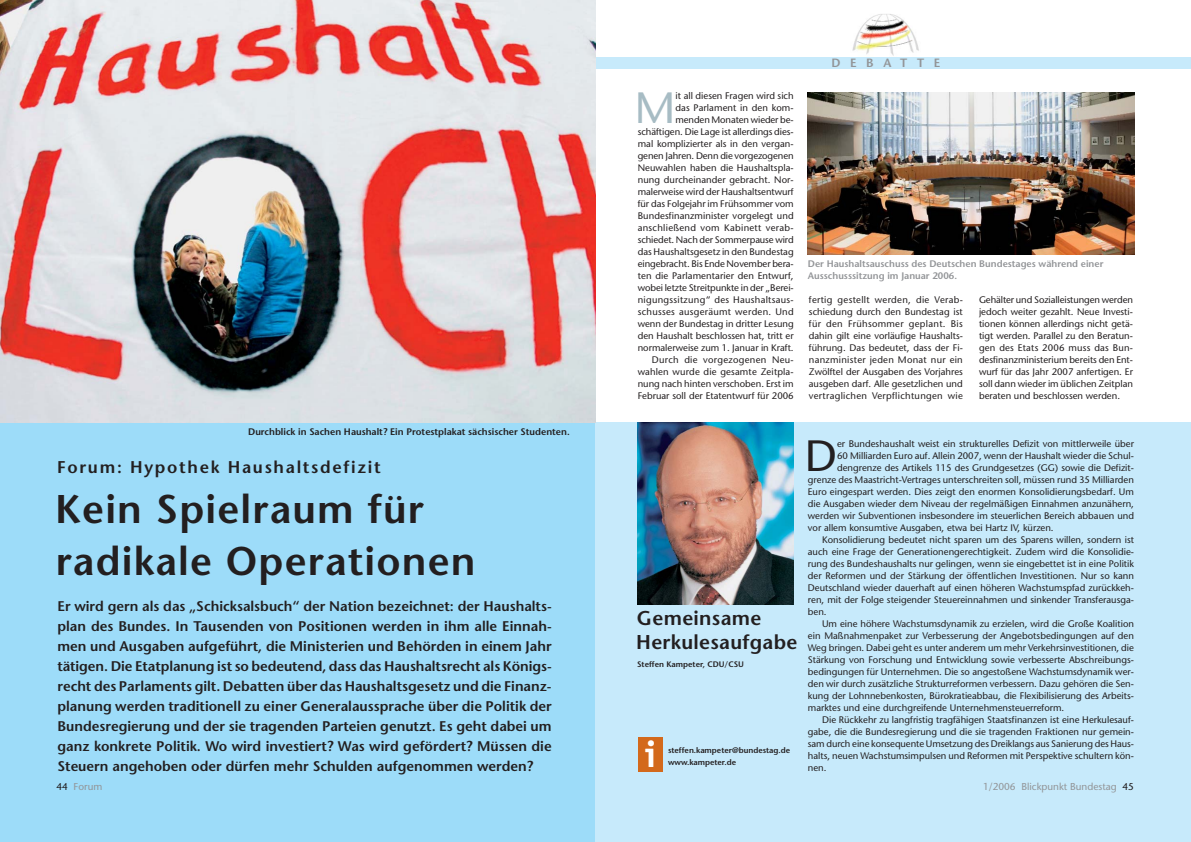
<style>
.page{position:relative;width:1191px;height:842px;background:#fff}
.page>*{position:absolute;margin:0;border:0;box-sizing:border-box;transform-origin:0 0}
.t1{font:43.8px "Stone Sans";color:#a7bcc4}
.t2{font:43.8px "Stone Sans";color:#231f20}
.t3{font:600 40px/52px "Stone Sans";letter-spacing:.03em;color:#231f20}
.t4{font:700 37px "Officina Sans";color:#fff}
.t5{font:600 20px/24px "Stone Sans";letter-spacing:.015em;color:#231f20}
.t6{font:600 17px "Stone Sans";letter-spacing:.1em;color:#231f20}
.t7{font:600 14px/20px "Stone Sans";color:#231f20;text-align:justify}
.t8{font:600 12px "Stone Sans";letter-spacing:.8em;color:#939598}
.t9{font:10px "Stone Sans";color:#939598}
.t10{font:9.5px/12px "Stone Sans";color:#231f20;text-align:justify}
.t11{font:600 9.5px/12px "Stone Sans";color:#939598}
.t12{font:600 9.5px "Stone Sans";color:#231f20}
.t13{font:600 8px/12px "Stone Sans";color:#231f20}
.s1{color:#231f20}
</style>
<div class="page">
<div style="left:0;top:0;width:595px;height:842px;background:#9ddcf9"></div>
<img style="left:852px;top:14px;width:67px;height:42px">
<div style="left:0;top:57px;width:1190px;height:11px;background:#c7eafb"></div>
<div style="left:595px;top:423px;width:595px;height:419px;background:#c7eafb"></div>
<img style="left:638px;top:423px;width:155px;height:181px">
<img style="left:0;top:0;width:595px;height:423px">
<div style="left:638px;top:737px;width:24px;height:34px;background:#d3691b"></div>
<img style="left:808px;top:92px;width:326px;height:162px">
<p class="t12" style="left:248px;top:428px;width:323px">Durchblick in Sachen Haushalt? Ein Protestplakat sächsischer Studenten.</p>
<h3 class="t6" style="left:57px;top:461px;width:325px">Forum: Hypothek Haushaltsdefizit</h3>
<h2 class="t3" style="left:55px;top:488px;width:422px">Kein Spielraum für radikale Operationen</h2>
<p class="t7" style="left:57px;top:598px;width:496px">Er wird gern als das „Schicksalsbuch“ der Nation bezeichnet: der Haushalts&shy;plan des Bundes. In Tausenden von Positionen werden in ihm alle Einnah&shy;men und Ausgaben aufgeführt, die Ministerien und Behörden in einem Jahr tätigen. Die Etatplanung ist so bedeutend, dass das Haushaltsrecht als Königs&shy;recht des Parlaments gilt. Debatten über das Haushaltsgesetz und die Finanz&shy;planung werden traditionell zu einer Generalaussprache über die Politik der Bundesregierung und der sie tragenden Parteien genutzt. Es geht dabei um ganz konkrete Politik. Wo wird investiert? Was wird gefördert? Müssen die Steuern angehoben oder dürfen mehr Schulden aufgenommen werden?</p>
<p class="t9" style="left:56px;top:783px;width:47px"><span class="s1">44</span> Forum</p>
<p class="t10" style="left:638px;top:91px;width:157px;text-align:right">it all diesen Fragen wird sich<br>das Parlament in den kom-<br>menden Monaten wieder be&shy;schäftigen. Die Lage ist allerdings dies&shy;mal komplizierter als in den vergan&shy;genen Jahren. Denn die vorgezogenen Neuwahlen haben die Haushaltspla&shy;nung durcheinander gebracht. Nor&shy;malerweise wird der Haushaltsentwurf für das Folgejahr im Frühsommer vom Bundesfinanzminister vorgelegt und anschließend vom Kabinett verab&shy;schiedet. Nach der Sommerpause wird das Haushaltsgesetz in den Bundestag eingebracht. Bis Ende November bera&shy;ten die Parlamentarier den Entwurf, wobei letzte Streitpunkte in der „Berei&shy;nigungssitzung“ des Haushaltsaus&shy;schusses ausgeräumt werden. Und wenn der Bundestag in dritter Lesung den Haushalt beschlossen hat, tritt er normalerweise zum 1. Januar in Kraft.<br>Durch die vorgezogenen Neu&shy;wahlen wurde die gesamte Zeitpla&shy;nung nach hinten verschoben. Erst im Februar soll der Etatentwurf für 2006</p>
<h1 class="t1" style="left:635px;top:91px;width:42px">M</h1>
<p class="t8" style="left:831px;top:58px;width:110px">DEBATTE</p>
<p class="t11" style="left:808px;top:259px;width:297px">Der Haushaltsauschuss des Deutschen Bundestages während einer<br>Ausschusssitzung im Januar 2006.</p>
<p class="t10" style="left:809px;top:295px;width:155px">fertig gestellt werden, die Verab&shy;schiedung durch den Bundestag ist für den Frühsommer geplant. Bis dahin gilt eine vorläufige Haushalts&shy;führung. Das bedeutet, dass der Fi&shy;nanzminister jeden Monat nur ein Zwölftel der Ausgaben des Vorjahres ausgeben darf. Alle gesetzlichen und vertraglichen Verpflichtungen wie</p>
<p class="t10" style="left:979px;top:295px;width:155px">Gehälter und Sozialleistungen werden jedoch weiter gezahlt. Neue Investi&shy;tionen können allerdings nicht getä&shy;tigt werden. Parallel zu den Beratun&shy;gen des Etats 2006 muss das Bun&shy;desfinanzministerium bereits den Ent&shy;wurf für das Jahr 2007 anfertigen. Er soll dann wieder im üblichen Zeitplan beraten und beschlossen werden.</p>
<h3 class="t5" style="left:636px;top:608px;width:163px">Gemeinsame<br>Herkulesaufgabe</h3>
<p class="t13" style="left:637px;top:659px;width:108px">Steffen Kampeter, CDU/CSU</p>
<h3 class="t4" style="left:645px;top:740px;width:13px">i</h3>
<p class="t13" style="left:668px;top:745px;width:124px">steffen.kampeter@bundestag.de www.kampeter.de</p>
<h1 class="t2" style="left:805px;top:439px;width:34px">D</h1>
<p class="t10" style="left:837px;top:439px;width:298px">er Bundeshaushalt weist ein strukturelles Defizit von mittlerweile über</p>
<p class="t10" style="left:837px;top:451px;width:298px">60 Milliarden Euro auf. Allein 2007, wenn der Haushalt wieder die Schul-</p>
<p class="t10" style="left:837px;top:463px;width:298px">dengrenze des Artikels 115 des Grundgesetzes (GG) sowie die Defizit-</p>
<p class="t10" style="left:808px;top:475px;width:327px">grenze des Maastricht-Vertrages unterschreiten soll, müssen rund 35 Milliarden</p>
<p class="t10" style="left:808px;top:487px;width:327px">Euro eingespart werden. Dies zeigt den enormen Konsolidierungsbedarf. Um</p>
<p class="t10" style="left:808px;top:499px;width:327px">die Ausgaben wieder dem Niveau der regelmäßigen Einnahmen anzunähern,</p>
<p class="t10" style="left:808px;top:511px;width:327px">werden wir Subventionen insbesondere im steuerlichen Bereich abbauen und</p>
<p class="t10" style="left:808px;top:523px;width:247px">vor allem konsumtive Ausgaben, etwa bei Hartz IV, kürzen.</p>
<p class="t10" style="left:822px;top:535px;width:313px">Konsolidierung bedeutet nicht sparen um des Sparens willen, sondern ist</p>
<p class="t10" style="left:808px;top:547px;width:327px">auch eine Frage der Generationengerechtigkeit. Zudem wird die Konsolidie-</p>
<p class="t10" style="left:808px;top:559px;width:327px">rung des Bundeshaushalts nur gelingen, wenn sie eingebettet ist in eine Politik</p>
<p class="t10" style="left:808px;top:571px;width:327px">der Reformen und der Stärkung der öffentlichen Investitionen. Nur so kann</p>
<p class="t10" style="left:808px;top:583px;width:327px">Deutschland wieder dauerhaft auf einen höheren Wachstumspfad zurückkeh-</p>
<p class="t10" style="left:808px;top:595px;width:327px">ren, mit der Folge steigender Steuereinnahmen und sinkender Transferausga-</p>
<p class="t10" style="left:808px;top:607px;width:20px">ben.</p>
<p class="t10" style="left:822px;top:619px;width:313px">Um eine höhere Wachstumsdynamik zu erzielen, wird die Große Koalition</p>
<p class="t10" style="left:808px;top:631px;width:328px">ein Maßnahmenpaket zur Verbesserung der Angebotsbedingungen auf den</p>
<p class="t10" style="left:808px;top:643px;width:328px">Weg bringen. Dabei geht es unter anderem um mehr Verkehrsinvestitionen, die</p>
<p class="t10" style="left:808px;top:655px;width:328px">Stärkung von Forschung und Entwicklung sowie verbesserte Abschreibungs-</p>
<p class="t10" style="left:808px;top:667px;width:327px">bedingungen für Unternehmen. Die so angestoßene Wachstumsdynamik wer-</p>
<p class="t10" style="left:808px;top:679px;width:327px">den wir durch zusätzliche Strukturreformen verbessern. Dazu gehören die Sen-</p>
<p class="t10" style="left:808px;top:691px;width:327px">kung der Lohnnebenkosten, Bürokratieabbau, die Flexibilisierung des Arbeits-</p>
<p class="t10" style="left:808px;top:703px;width:258px">marktes und eine durchgreifende Unternehmensteuerreform.</p>
<p class="t10" style="left:822px;top:715px;width:313px">Die Rückkehr zu langfristig tragfähigen Staatsfinanzen ist eine Herkulesauf-</p>
<p class="t10" style="left:808px;top:727px;width:327px">gabe, die die Bundesregierung und die sie tragenden Fraktionen nur gemein-</p>
<p class="t10" style="left:808px;top:739px;width:327px">sam durch eine konsequente Umsetzung des Dreiklangs aus Sanierung des Haus-</p>
<p class="t10" style="left:808px;top:751px;width:327px">halts, neuen Wachstumsimpulsen und Reformen mit Perspektive schultern kön-</p>
<p class="t10" style="left:808px;top:763px;width:20px">nen.</p>
<p class="t9" style="left:983px;top:783px;width:152px">1/2006 Blickpunkt Bundestag <span class="s1">45</span></p>
</div>
